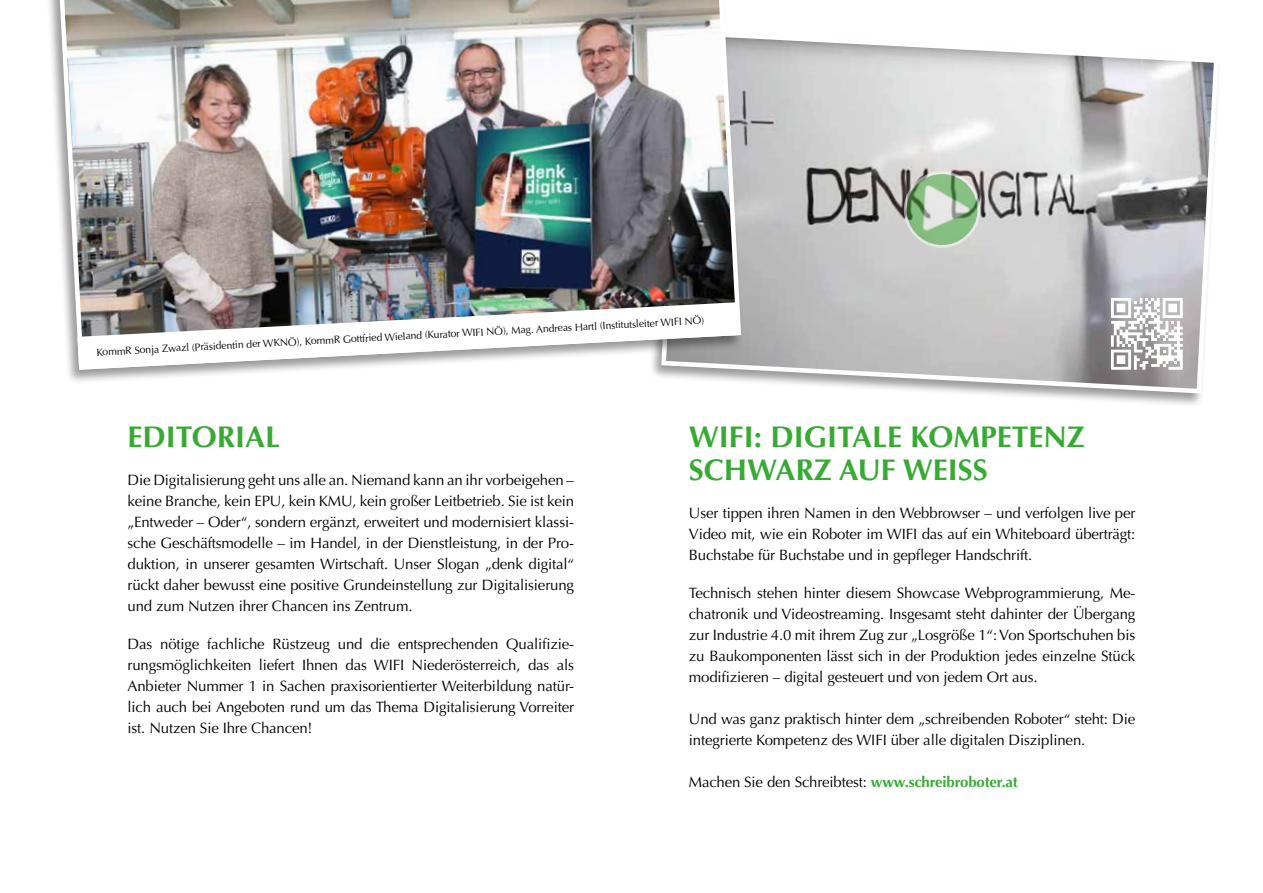
<style>
.page{position:relative;width:1263px;height:893px;background:#fff}
.page>*{position:absolute;margin:0;border:0;box-sizing:border-box;transform-origin:0 0}
.t1{font:700 30px/33px "Optima LT Std";color:#38aa34}
.t2{font:15px/21px "Optima LT Std";letter-spacing:-.01em;color:#000;text-align:justify}
.t3{font:10.5px "Optima LT Std";color:#000}
.s1{font-weight:700;color:#38aa34}
</style>
<div class="page">
<div style="left:648px;top:29px;width:573px;height:379px;background:#000;opacity:.4"></div>
<svg style="left:659px;top:29px;width:562px;height:367px"></svg>
<div style="left:44px;top:0;width:700px;height:384px;background:#000;opacity:.4"></div>
<img style="left:55px;top:0;width:688px;height:372px">
<svg style="left:901px;top:169px;width:82px;height:80px"></svg>
<img style="left:920px;top:182px;width:54px;height:54px">
<img style="left:75px;top:300px;width:665px;height:72px">
<svg style="left:1111px;top:298px;width:72px;height:72px"></svg>
<p class="t3" style="left:96px;top:346px;width:610px;rotate:-3deg">KommR Sonja Zwazl (Präsidentin der WKNÖ), KommR Gottfried Wieland (Kurator WIFI NÖ), Mag. Andreas Hartl (Institutsleiter WIFI NÖ)</p>
<h1 class="t1" style="left:128px;top:421px;width:154px">EDITORIAL</h1>
<p class="t2" style="left:128px;top:470px;width:448px">Die Digitalisierung geht uns alle an. Niemand kann an ihr vorbeigehen – keine Branche, kein EPU, kein KMU, kein großer Leitbetrieb. Sie ist kein „Entweder – Oder“, sondern ergänzt, erweitert und modernisiert klassi&shy;sche Geschäftsmodelle – im Handel, in der Dienstleistung, in der Pro&shy;duktion, in unserer gesamten Wirtschaft. Unser Slogan „denk digital“ rückt daher bewusst eine positive Grundeinstellung zur Digitalisierung und zum Nutzen ihrer Chancen ins Zentrum.</p>
<p class="t2" style="left:128px;top:634px;width:448px">Das nötige fachliche Rüstzeug und die entsprechenden Qualifizie&shy;rungsmöglichkeiten liefert Ihnen das WIFI Niederösterreich, das als Anbieter Nummer 1 in Sachen praxisorientierter Weiterbildung natür&shy;lich auch bei Angeboten rund um das Thema Digitalisierung Vorreiter ist. Nutzen Sie Ihre Chancen!</p>
<h1 class="t1" style="left:689px;top:421px;width:398px">WIFI: DIGITALE KOMPETENZ<br>SCHWARZ AUF WEISS</h1>
<p class="t2" style="left:689px;top:503px;width:448px">User tippen ihren Namen in den Webbrowser – und verfolgen live per Video mit, wie ein Roboter im WIFI das auf ein Whiteboard überträgt:<br>Buchstabe für Buchstabe und in gepfleger Handschrift.</p>
<p class="t2" style="left:689px;top:583px;width:448px">Technisch stehen hinter diesem Showcase Webprogrammierung, Me&shy;chatronik und Videostreaming. Insgesamt steht dahinter der Übergang zur Industrie 4.0 mit ihrem Zug zur „Losgröße 1“: Von Sportschuhen bis zu Baukomponenten lässt sich in der Produktion jedes einzelne Stück modifizieren – digital gesteuert und von jedem Ort aus.</p>
<p class="t2" style="left:689px;top:709px;width:448px">Und was ganz praktisch hinter dem „schreibenden Roboter“ steht: Die integrierte Kompetenz des WIFI über alle digitalen Disziplinen.</p>
<p class="t2" style="left:689px;top:772px;width:330px">Machen Sie den Schreibtest: <span class="s1">www.schreibroboter.at</span></p>
</div>
